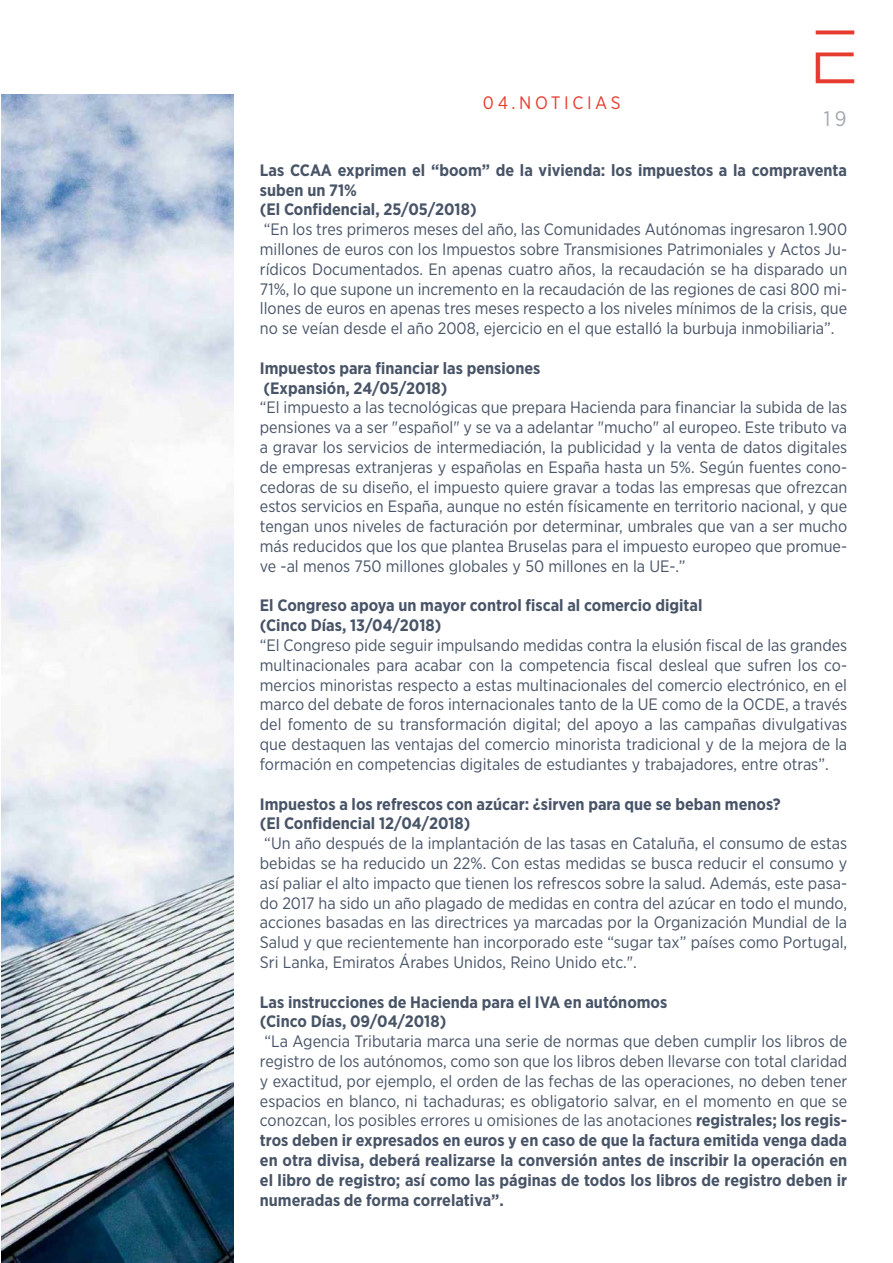
<style>
.page{position:relative;width:893px;height:1263px;background:#fff}
.page>*{position:absolute;margin:0;border:0;box-sizing:border-box;transform-origin:0 0}
.t1{font:21px "Gotham Narrow";color:#a3a9b0}
.t2{font:18px "Gotham Narrow";letter-spacing:.2em;color:#e73b2d}
.t3{font:16.5px/19.8px "Gotham Narrow";color:#485467;text-align:justify}
.t4{font:700 16.5px/19.8px "Gotham Narrow";color:#485467}
.s1{font-weight:700}
</style>
<div class="page">
<img style="left:815px;top:30px;width:40px;height:54px">
<img style="left:2px;top:94px;width:232px;height:1169px">
<p class="t2" style="left:483px;top:91px;width:139px">04.NOTICIAS</p>
<p class="t1" style="left:824px;top:106px;width:24px">19</p>
<p class="t4" style="left:260px;top:160px;width:589px">Las CCAA exprimen el “boom” de la vivienda: los impuestos a la compraventa suben un 71%<br>(El Confidencial, 25/05/2018)</p>
<p class="t3" style="left:260px;top:219px;width:589px">“En los tres primeros meses del año, las Comunidades Autónomas ingresaron 1.900 millones de euros con los Impuestos sobre Transmisiones Patrimoniales y Actos Ju&shy;rídicos Documentados. En apenas cuatro años, la recaudación se ha disparado un 71%, lo que supone un incremento en la recaudación de las regiones de casi 800 mi&shy;llones de euros en apenas tres meses respecto a los niveles mínimos de la crisis, que no se veían desde el año 2008, ejercicio en el que estalló la burbuja inmobiliaria”.</p>
<p class="t4" style="left:260px;top:358px;width:282px">Impuestos para financiar las pensiones (Expansión, 24/05/2018)</p>
<p class="t3" style="left:260px;top:397px;width:589px">“El impuesto a las tecnológicas que prepara Hacienda para financiar la subida de las pensiones va a ser "español" y se va a adelantar "mucho" al europeo. Este tributo va a gravar los servicios de intermediación, la publicidad y la venta de datos digitales de empresas extranjeras y españolas en España hasta un 5%. Según fuentes cono&shy;cedoras de su diseño, el impuesto quiere gravar a todas las empresas que ofrezcan estos servicios en España, aunque no estén físicamente en territorio nacional, y que tengan unos niveles de facturación por determinar, umbrales que van a ser mucho más reducidos que los que plantea Bruselas para el impuesto europeo que promue&shy;ve -al menos 750 millones globales y 50 millones en la UE-.”</p>
<p class="t4" style="left:260px;top:596px;width:444px">El Congreso apoya un mayor control fiscal al comercio digital (Cinco Días, 13/04/2018)</p>
<p class="t3" style="left:260px;top:635px;width:589px">“El Congreso pide seguir impulsando medidas contra la elusión fiscal de las grandes multinacionales para acabar con la competencia fiscal desleal que sufren los co&shy;mercios minoristas respecto a estas multinacionales del comercio electrónico, en el marco del debate de foros internacionales tanto de la UE como de la OCDE, a través del fomento de su transformación digital; del apoyo a las campañas divulgativas que destaquen las ventajas del comercio minorista tradicional y de la mejora de la formación en competencias digitales de estudiantes y trabajadores, entre otras”.</p>
<p class="t4" style="left:260px;top:794px;width:522px">Impuestos a los refrescos con azúcar: ¿sirven para que se beban menos? (El Confidencial 12/04/2018)</p>
<p class="t3" style="left:260px;top:833px;width:589px">“Un año después de la implantación de las tasas en Cataluña, el consumo de estas bebidas se ha reducido un 22%. Con estas medidas se busca reducir el consumo y así paliar el alto impacto que tienen los refrescos sobre la salud. Además, este pasa&shy;do 2017 ha sido un año plagado de medidas en contra del azúcar en todo el mundo, acciones basadas en las directrices ya marcadas por la Organización Mundial de la Salud y que recientemente han incorporado este “sugar tax” países como Portugal, Sri Lanka, Emiratos Árabes Unidos, Reino Unido etc.".</p>
<p class="t4" style="left:260px;top:992px;width:409px">Las instrucciones de Hacienda para el IVA en autónomos (Cinco Días, 09/04/2018)</p>
<p class="t3" style="left:260px;top:1031px;width:589px">“La Agencia Tributaria marca una serie de normas que deben cumplir los libros de registro de los autónomos, como son que los libros deben llevarse con total claridad y exactitud, por ejemplo, el orden de las fechas de las operaciones, no deben tener espacios en blanco, ni tachaduras; es obligatorio salvar, en el momento en que se conozcan, los posibles errores u omisiones de las anotaciones <span class="s1">registrales; los regis&shy;tros deben ir expresados en euros y en caso de que la factura emitida venga dada en otra divisa, deberá realizarse la conversión antes de inscribir la operación en el libro de registro; así como las páginas de todos los libros de registro deben ir numeradas de forma correlativa”.</span></p>
</div>
